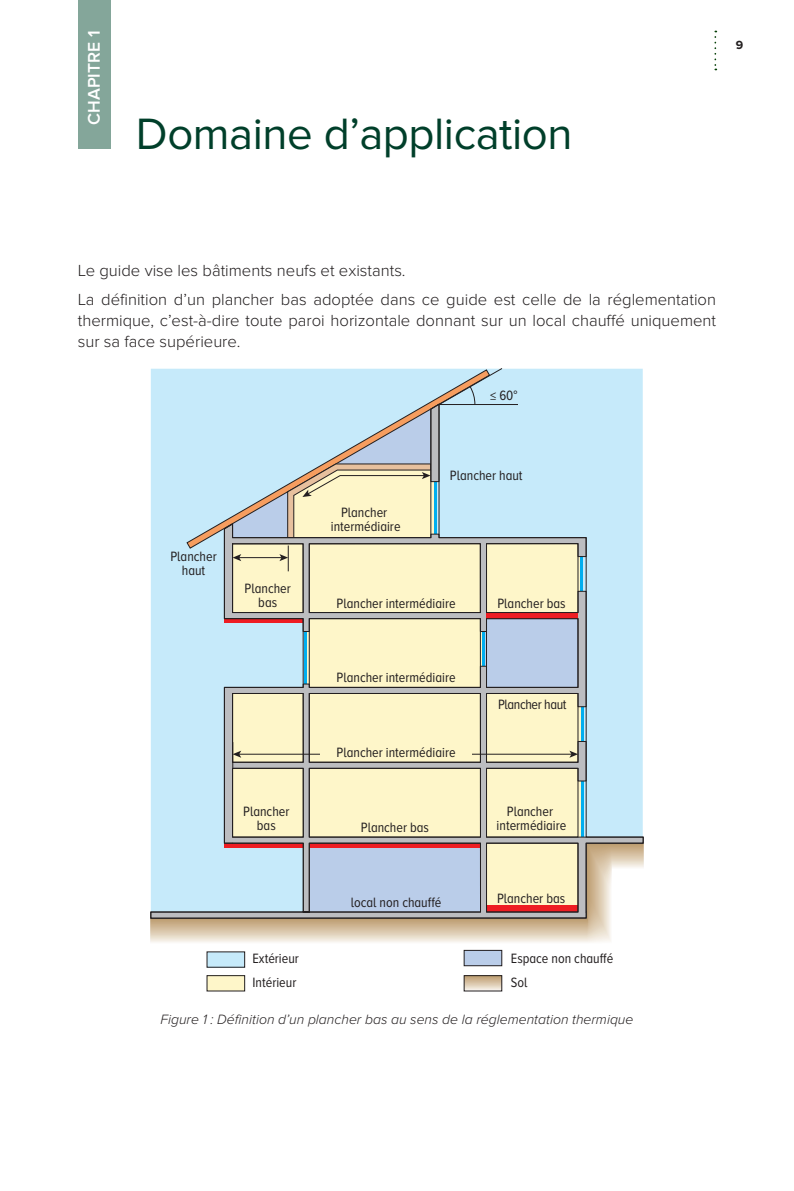
<style>
.page{position:relative;width:794px;height:1191px;background:#fff}
.page>*{position:absolute;margin:0;border:0;box-sizing:border-box;transform-origin:0 0}
._01-TITRE_chapitre{font:45.5px "Proxima Nova";letter-spacing:-.01em;color:#003f2a}
.NumChap{font:600 17.5px "Proxima Nova A";color:#fff}
._00-Texte_courant{font:300 16.62px/21px "Proxima Nova";color:#231f20;text-align:justify}
.t1{font:14px/14px "Proxima Nova A Cond";color:#231f20;text-align:center}
.t2{font:italic 300 14px "Proxima Nova";color:#231f20}
.t3{font:14px "Proxima Nova A Cond";letter-spacing:-.025em;color:#231f20}
.t4{font:700 12.25px "Proxima Nova";color:#231f20}
</style>
<div class="page">
<svg style="left:714px;top:31px;width:2px;height:39px"></svg>
<div style="left:78px;top:0;width:32px;height:148px;background:#84a69a"></div>
<div style="left:151px;top:369px;width:492px;height:34px;background:#c6eafa"></div>
<svg style="left:186px;top:369px;width:42px;height:34px"></svg>
<svg style="left:150px;top:403px;width:494px;height:516px;background:#d2ddd5"></svg>
<hr style="left:239px;top:753px;width:333px;height:1px;background:#231f20">
<svg style="left:569px;top:750px;width:9px;height:7px"></svg>
<svg style="left:232px;top:742px;width:9px;height:26px"></svg>
<div style="left:320px;top:744px;width:152px;height:14px;background:#fef6c9"></div>
<div style="left:207px;top:952px;width:38px;height:15px;background:#c6eafa"></div>
<div style="left:207px;top:975px;width:38px;height:16px;background:#fef6c9"></div>
<div style="left:207px;top:975px;width:38px;height:16px;border:1px solid #231f20"></div>
<div style="left:464px;top:950px;width:38px;height:15px;background:#bacde9"></div>
<div style="left:464px;top:950px;width:38px;height:16px;border:1px solid #231f20"></div>
<svg style="left:466px;top:977px;width:34px;height:12px"></svg>
<div style="left:464px;top:975px;width:38px;height:16px;border:1px solid #231f20"></div>
<svg style="left:228px;top:368px;width:291px;height:203px;background:#cdddda"></svg>
<p class="NumChap" style="left:84px;top:125px;width:95px;rotate:-90deg">CHAPITRE 1</p>
<p class="_01-TITRE_chapitre" style="left:136px;top:108px;width:438px">Domaine d’application</p>
<p class="t4" style="left:736px;top:38px;width:9px">9</p>
<p class="_00-Texte_courant" style="left:78px;top:260px;width:329px">Le guide vise les bâtiments neufs et existants.</p>
<p class="_00-Texte_courant" style="left:78px;top:289px;width:640px">La définition d’un plancher bas adoptée dans ce guide est celle de la réglementation thermique, c’est-à-dire toute paroi horizontale donnant sur un local chauffé uniquement sur sa face supérieure.</p>
<p class="t1" style="left:490px;top:389px;width:29px">≤ 60°</p>
<p class="t1" style="left:170px;top:549px;width:48px">Plancher haut</p>
<p class="t1" style="left:245px;top:581px;width:48px">Plancher bas</p>
<p class="t1" style="left:243px;top:804px;width:48px">Plancher bas</p>
<p class="t1" style="left:331px;top:505px;width:71px">Plancher intermédiaire</p>
<p class="t1" style="left:450px;top:468px;width:74px">Plancher haut</p>
<p class="t1" style="left:336px;top:596px;width:121px">Plancher intermédiaire</p>
<p class="t1" style="left:336px;top:670px;width:121px">Plancher intermédiaire</p>
<p class="t1" style="left:336px;top:745px;width:121px">Plancher intermédiaire</p>
<p class="t1" style="left:361px;top:820px;width:70px">Plancher bas</p>
<p class="t1" style="left:351px;top:895px;width:92px">local non chauffé</p>
<p class="t1" style="left:497px;top:596px;width:70px">Plancher bas</p>
<p class="t3" style="left:498px;top:696px;width:70px">Plancher haut</p>
<p class="t1" style="left:496px;top:804px;width:71px">Plancher intermédiaire</p>
<p class="t1" style="left:497px;top:891px;width:70px">Plancher bas</p>
<p class="t1" style="left:252px;top:951px;width:48px">Extérieur</p>
<p class="t1" style="left:511px;top:951px;width:104px">Espace non chauffé</p>
<p class="t1" style="left:252px;top:975px;width:45px">Intérieur</p>
<p class="t1" style="left:511px;top:975px;width:18px">Sol</p>
<p class="t2" style="left:160px;top:1012px;width:474px">Figure 1 : Définition d’un plancher bas au sens de la réglementation thermique</p>
</div>
